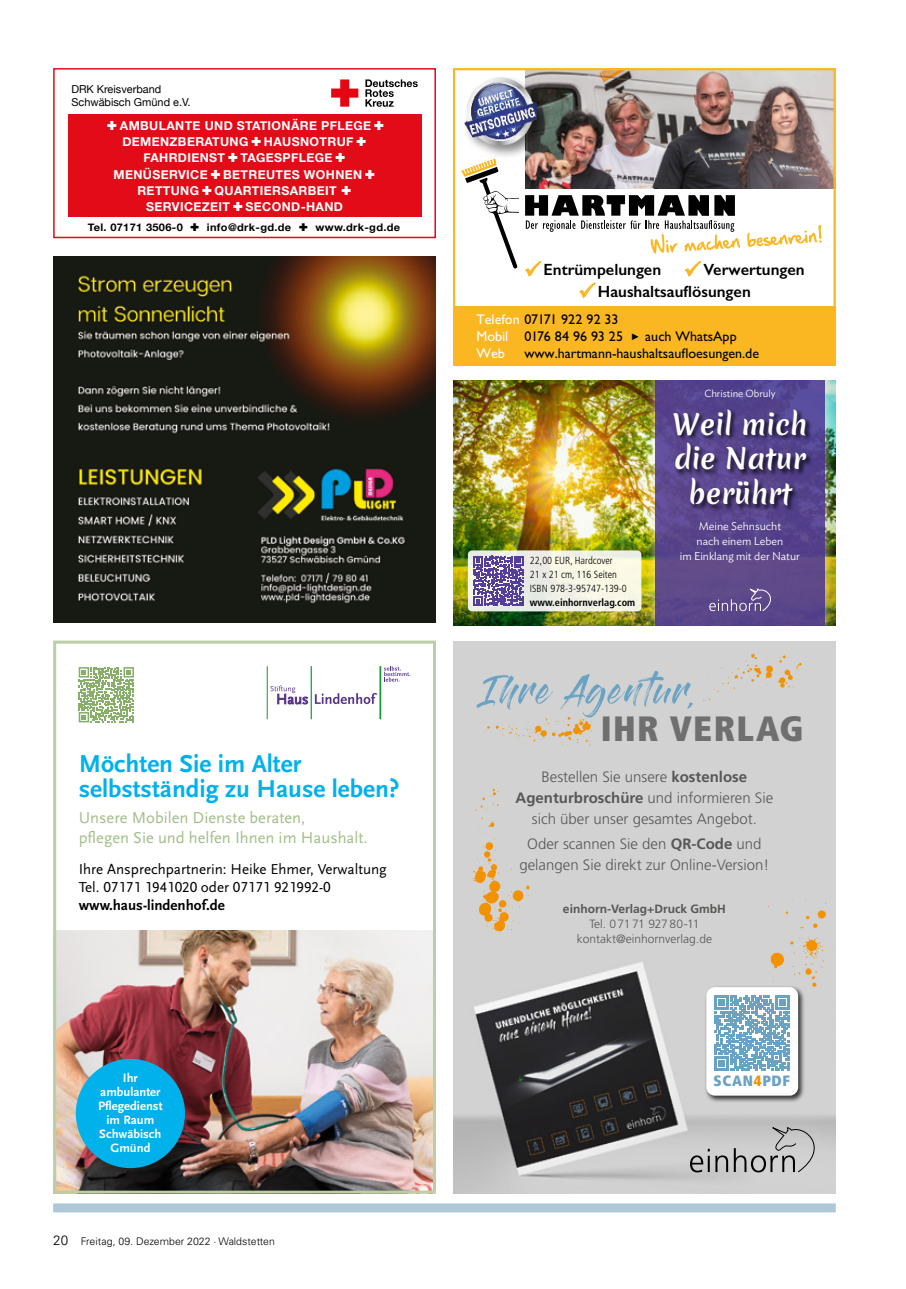
<style>
.page{position:relative;width:906px;height:1289px;background:#fff}
.page>*{position:absolute;margin:0;border:0;box-sizing:border-box;transform-origin:0 0}
.t1{font:56.25px "Gloss And Bloom";letter-spacing:.025em;color:#69a2c2}
.t2{font:900 condensed 35.1px "Frutiger LT Std";letter-spacing:.04em;color:#706f6f}
.t3{font:700 27.75px/34.8px "Merienda";color:#fff;text-align:center}
.t4{font:700 25.5px/24.6px "Scala Sans";color:#00b1eb}
.t5{font:16.5px/19.8px "Scala Sans";color:#a2be87}
.t6{font:600 16.2px "Gill Sans";color:#000}
.t7{font:700 16.05px/19.4px "Helvetica Neue";color:#fff;text-align:center}
.t8{font:300 15px/21px "Frutiger LT Std";color:#575756;text-align:center}
.t9{font:15px/18px "Scala Sans LF";color:#000}
.t10{font:700 15px "Scala Sans LF";color:#000}
.t11{font:900 condensed 14.85px "Frutiger LT Std";letter-spacing:.05em;color:#69a2c2}
.t12{font:14.1px/17px "Gill Sans";color:#000}
.t13{font:700 12.75px/14px "Scala Sans";color:#fff;text-align:center}
.t14{font:700 12.3px/16.2px "Helvetica Neue";letter-spacing:.03em;color:#fff}
.t15{font:300 12px/15px "Frutiger LT Std";color:#575756;text-align:center}
.t16{font:700 12px "Frutiger LT Std";color:#575756}
.t17{font:300 11.4px/15px "Ideal Sans";color:#fff;text-align:center}
.t18{font:10.95px/13px "Helvetica Neue";color:#000}
.t19{font:700 10.5px "Helvetica Neue";letter-spacing:.03em;color:#000;scale:1.05 1}
.t20{font:300 10.5px "Univers LT";color:#000}
.t21{font:300 condensed 10.35px/14px "Frutiger";color:#000}
.t22{font:700 condensed 10.35px "Frutiger";color:#000}
.t23{font:300 10.35px "Ideal Sans";color:#fff}
.s1{font-size:13.5px}
.s2{color:#fab721}
.s3{color:#fff}
.s4{font-family:"Arial";font-size:9.45px}
.s5{font-weight:700}
.s6{color:#f39200}
</style>
<div class="page">
<div style="left:453px;top:640px;width:383px;height:553px;background:#d2d2d2"></div>
<img style="left:453px;top:932px;width:383px;height:261px">
<svg style="left:703px;top:654px;width:98px;height:47px"></svg>
<svg style="left:690px;top:1127px;width:124px;height:45px"></svg>
<div style="left:704px;top:985px;width:101px;height:118px;background:#000;opacity:.75"></div>
<div style="left:706px;top:987px;width:92px;height:108px;background:#fff;border-radius:9px"></div>
<svg style="left:714px;top:995px;width:76px;height:75px"></svg>
<svg style="left:483px;top:717px;width:109px;height:28px"></svg>
<svg style="left:768px;top:899px;width:58px;height:87px"></svg>
<svg style="left:472px;top:783px;width:58px;height:149px"></svg>
<img style="left:453px;top:380px;width:191px;height:246px">
<div style="left:644px;top:380px;width:192px;height:246px;background:#fef0c9;opacity:.75"></div>
<div style="left:655px;top:380px;width:170px;height:246px;background:linear-gradient(to bottom,#574796,#5d4788)"></div>
<div style="left:673px;top:408px;width:140px;height:104px;background:#000;opacity:.75"></div>
<div style="left:468px;top:550px;width:173px;height:61px;background:linear-gradient(to right,#e7eae5,#faf8e6);border-radius:4px"></div>
<svg style="left:473px;top:556px;width:50px;height:50px;background:#7f6fad"></svg>
<svg style="left:709px;top:589px;width:61px;height:22px"></svg>
<svg style="left:365px;top:79px;width:53px;height:28px"></svg>
<svg style="left:331px;top:79px;width:27px;height:28px"></svg>
<div style="left:68px;top:115px;width:353px;height:102px;background:#e30b17"></div>
<div style="left:53px;top:68px;width:383px;height:170px;border:2px solid #e30b17"></div>
<img style="left:53px;top:256px;width:383px;height:366px">
<img style="left:525px;top:71px;width:308px;height:117px">
<svg style="left:747px;top:225px;width:75px;height:22px"></svg>
<div style="left:453px;top:306px;width:383px;height:60px;background:#fab721"></div>
<svg style="left:461px;top:158px;width:279px;height:141px"></svg>
<div style="left:453px;top:68px;width:383px;height:298px;border:2px solid #fab721"></div>
<div style="left:462px;top:75px;width:91px;height:85px;background:#000;opacity:.5"></div>
<img style="left:464px;top:78px;width:73px;height:66px">
<img style="left:57px;top:930px;width:375px;height:259px">
<hr style="left:311px;top:666px;width:1px;height:53px;background:#159a34">
<hr style="left:379px;top:666px;width:2px;height:53px;background:#159a34">
<hr style="left:267px;top:666px;width:1px;height:53px;background:#159a34">
<svg style="left:270px;top:685px;width:38px;height:19px"></svg>
<svg style="left:315px;top:693px;width:62px;height:11px"></svg>
<svg style="left:384px;top:666px;width:26px;height:15px"></svg>
<svg style="left:79px;top:667px;width:55px;height:55px"></svg>
<div style="left:76px;top:1058px;width:109px;height:110px;background:#00b1eb;border-radius:50%"></div>
<div style="left:53px;top:640px;width:383px;height:553px;border:3px solid #bbcea5"></div>
<div style="left:53px;top:1203px;width:783px;height:9px;background:#aec7d8"></div>
<p class="t18" style="left:71px;top:83px;width:121px">DRK Kreisverband<br>Schwäbisch Gmünd e.V.</p>
<p class="t14" style="left:120px;top:118px;width:253px">AMBULANTE UND STATIONÄRE PFLEGE<br>DEMENZBERATUNG</p>
<p class="t14" style="left:264px;top:134px;width:91px">HAUSNOTRUF</p>
<p class="t14" style="left:143px;top:150px;width:83px">FAHRDIENST</p>
<p class="t14" style="left:241px;top:150px;width:93px">TAGESPFLEGE</p>
<p class="t14" style="left:114px;top:166px;width:96px">MENÜSERVICE</p>
<p class="t14" style="left:223px;top:166px;width:141px">BETREUTES WOHNEN</p>
<p class="t14" style="left:137px;top:183px;width:63px">RETTUNG</p>
<p class="t7" style="left:113px;top:158px;width:264px">Entdecken Sie die vielfältigen<br>Angebote des DRK-Kreisverbands</p>
<p class="t14" style="left:146px;top:183px;width:192px;text-indent:68px">QUARTIERSARBEIT<br>SERVICEZEIT</p>
<p class="t14" style="left:246px;top:199px;width:99px">SECOND-HAND</p>
<p class="t19" style="left:88px;top:219px;width:92px">Tel. 07171 3506-0</p>
<p class="t19" style="left:207px;top:219px;width:82px">info@drk-gd.de</p>
<p class="t19" style="left:315px;top:219px;width:82px">www.drk-gd.de</p>
<h3 class="t4" style="left:79px;top:751px;width:322px">Möchten Sie im Alter selbstständig zu Hause leben?</h3>
<p class="t5" style="left:79px;top:807px;width:290px">Unsere Mobilen Dienste beraten,<br>pflegen Sie und helfen Ihnen im Haushalt.</p>
<p class="t9" style="left:79px;top:860px;width:310px">Ihre Ansprechpartnerin: Heike Ehmer, Verwaltung<br>Tel. 07171 1941020 oder 07171 921992-0</p>
<p class="t10" style="left:79px;top:896px;width:148px">www.haus-lindenhof.de</p>
<p class="t13" style="left:98px;top:1070px;width:66px">Ihr ambulanter<br>Pflegedienst im Raum<br>Schwäbisch<br>Gmünd</p>
<p class="t20" style="left:53px;top:1234px;width:223px"><span class="s1">20</span> Freitag, 09. Dezember 2022 · Waldstetten</p>
<p class="t6" style="left:524px;top:260px;width:282px"><span class="s2">✓</span>Entrümpelungen <span class="s2">✓</span>Verwertungen</p>
<p class="t6" style="left:578px;top:281px;width:174px"><span class="s2">✓</span>Haushaltsauflösungen</p>
<p class="t12" style="left:476px;top:310px;width:262px"><span class="s3">Telefon</span> 07171 922 92 33<br><span class="s3">Mobil</span> 0176 84 96 93 25 <span class="s4">►</span> auch WhatsApp<br><span class="s3">Web</span></p>
<p class="t12" style="left:524px;top:344px;width:236px">www.hartmann-haushaltsaufloesungen.de</p>
<p class="t23" style="left:704px;top:385px;width:73px">Christine Obruly</p>
<p class="t21" style="left:530px;top:553px;width:98px">22,00 EUR, Hardcover<br>21 x 21 cm, 116 Seiten<br>ISBN 978-3-95747-139-0</p>
<p class="t22" style="left:530px;top:596px;width:107px">www.einhornverlag.com</p>
<h3 class="t3" style="left:672px;top:406px;width:137px">Weil mich die Natur berührt</h3>
<p class="t17" style="left:680px;top:518px;width:122px">Meine Sehnsucht<br>nach einem Leben<br>im Einklang mit der Natur</p>
<h1 class="t1" style="left:484px;top:665px;width:212px">Ihre Agentur,</h1>
<h2 class="t2" style="left:601px;top:707px;width:204px">IHR VERLAG</h2>
<p class="t8" style="left:515px;top:766px;width:259px">Bestellen Sie unsere <span class="s5">kostenlose<br>Agenturbroschüre</span> und informieren Sie sich über unser gesamtes Angebot.</p>
<p class="t8" style="left:519px;top:833px;width:251px">Oder scannen Sie den <span class="s5">QR-Code</span> und gelangen Sie direkt zur Online-Version!</p>
<p class="t16" style="left:563px;top:901px;width:164px">einhorn-Verlag+Druck GmbH</p>
<p class="t15" style="left:577px;top:916px;width:137px">Tel. 07171 92780-11 kontakt@einhornverlag.de</p>
<p class="t11" style="left:713px;top:1072px;width:78px">SCAN<span class="s6">4</span>PDF</p>
</div>
